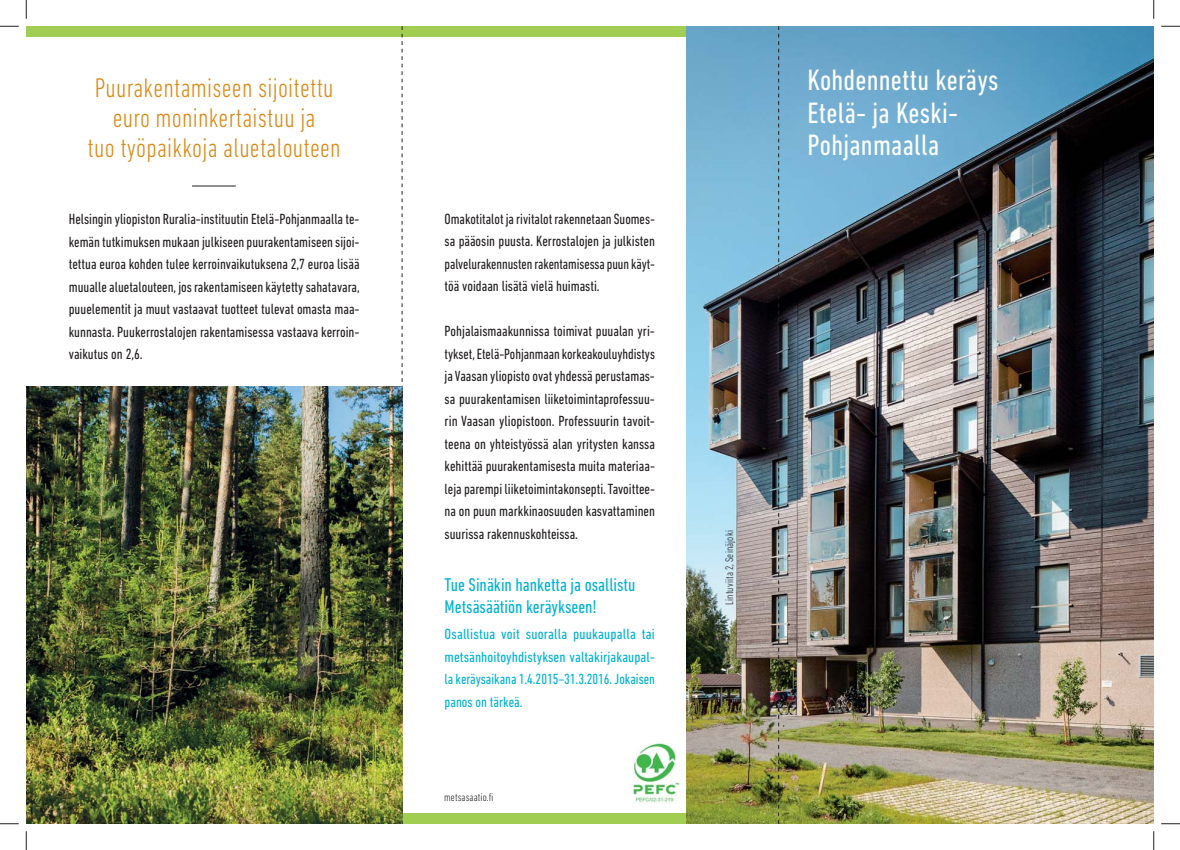
<style>
.page{position:relative;width:1180px;height:850px;background:#fff}
.page>*{position:absolute;margin:0;border:0;box-sizing:border-box;transform-origin:0 0}
.t1{font:condensed 30px/32.5px "DIN Next LT Pro";letter-spacing:.01em;color:#fff}
.t2{font:300 condensed 27.5px/30px "DIN Next LT Pro";letter-spacing:.01em;color:#db8a18;text-align:center}
.t3{font:condensed 18.75px/22.5px "DIN Next LT Pro";color:#00b2d5}
.t4{font:condensed 15px/22.5px "DIN Next LT Pro";color:#231f20;text-align:justify}
.t5{font:condensed 15px/22.5px "DIN Next LT Pro";color:#00b2d5;text-align:justify;scale:1.05 1}
.t6{font:300 condensed 11.25px "DIN Next LT Pro";letter-spacing:.01em;color:#231f20}
</style>
<div class="page">
<div style="left:26px;top:26px;width:1127px;height:11px;background:#a0cd52"></div>
<div style="left:26px;top:813px;width:1127px;height:10px;background:#a0cd52"></div>
<img style="left:686px;top:26px;width:467px;height:797px">
<svg style="left:402px;top:26px;width:1px;height:797px"></svg>
<svg style="left:778px;top:26px;width:1px;height:797px"></svg>
<img style="left:26px;top:386px;width:376px;height:437px">
<hr style="left:192px;top:186px;width:44px;height:1px;background:#231f20">
<img style="left:633px;top:743px;width:46px;height:60px">
<svg style="left:0;top:25px;width:19px;height:2px"></svg>
<svg style="left:1161px;top:25px;width:18px;height:2px"></svg>
<svg style="left:0;top:823px;width:19px;height:1px"></svg>
<svg style="left:1161px;top:823px;width:18px;height:1px"></svg>
<svg style="left:25px;top:0;width:2px;height:19px"></svg>
<svg style="left:25px;top:831px;width:2px;height:19px"></svg>
<svg style="left:1153px;top:0;width:1px;height:19px"></svg>
<svg style="left:1153px;top:831px;width:1px;height:19px"></svg>
<h2 class="t2" style="left:88px;top:75px;width:254px">Puurakentamiseen sijoitettu euro moninkertaistuu ja<br>tuo työpaikkoja aluetalouteen</h2>
<p class="t4" style="left:69px;top:209px;width:292px">Helsingin yliopiston Ruralia-instituutin Etelä-Pohjanmaalla te&shy;kemän tutkimuksen mukaan julkiseen puurakentamiseen sijoi&shy;tettua euroa kohden tulee kerroinvaikutuksena 2,7 euroa lisää muualle aluetalouteen, jos rakentamiseen käytetty sahatavara, puuelementit ja muut vastaavat tuotteet tulevat omasta maa&shy;kunnasta. Puukerrostalojen rakentamisessa vastaava kerroin&shy;vaikutus on 2,6.</p>
<p class="t4" style="left:444px;top:209px;width:212px">Omakotitalot ja rivitalot rakennetaan Suomes&shy;sa pääosin puusta. Kerrostalojen ja julkisten palvelu rakennusten rakentamisessa puun käyt&shy;töä voidaan lisätä vielä huimasti.</p>
<p class="t4" style="left:444px;top:321px;width:212px">Pohjalaismaakunnissa toimivat puualan yri&shy;tykset, Etelä-Pohjanmaan korkeakoulu yhdistys ja Vaasan yliopisto ovat yhdessä perustamas&shy;sa puurakentamisen liiketoimintaprofessuu&shy;rin Vaasan yliopistoon. Professuurin tavoit&shy;teena on yhteistyössä alan yritysten kanssa kehittää puurakentamisesta muita materiaa&shy;leja parempi liiketoimintakonsepti. Tavoittee&shy;na on puun markkinaosuuden kasvattaminen suurissa rakennuskohteissa.</p>
<p class="t3" style="left:444px;top:575px;width:192px">Tue Sinäkin hanketta ja osallistu<br>Metsä säätiön keräykseen!</p>
<p class="t5" style="left:444px;top:624px;width:202px">Osallistua voit suoralla puukaupalla tai metsänhoitoyhdistyksen valtakirja kaupal&shy;la keräysaikana 1.4.2015–31.3.2016. Jokaisen panos on tärkeä.</p>
<p class="t6" style="left:444px;top:792px;width:51px">metsasaatio.fi</p>
<p class="t6" style="left:725px;top:605px;width:76px;rotate:-90deg">Lintuviita 2, Seinäjoki</p>
<h1 class="t1" style="left:807px;top:67px;width:192px">Kohdennettu keräys<br>Etelä- ja Keski-<br>Pohjanmaalla</h1>
</div>
